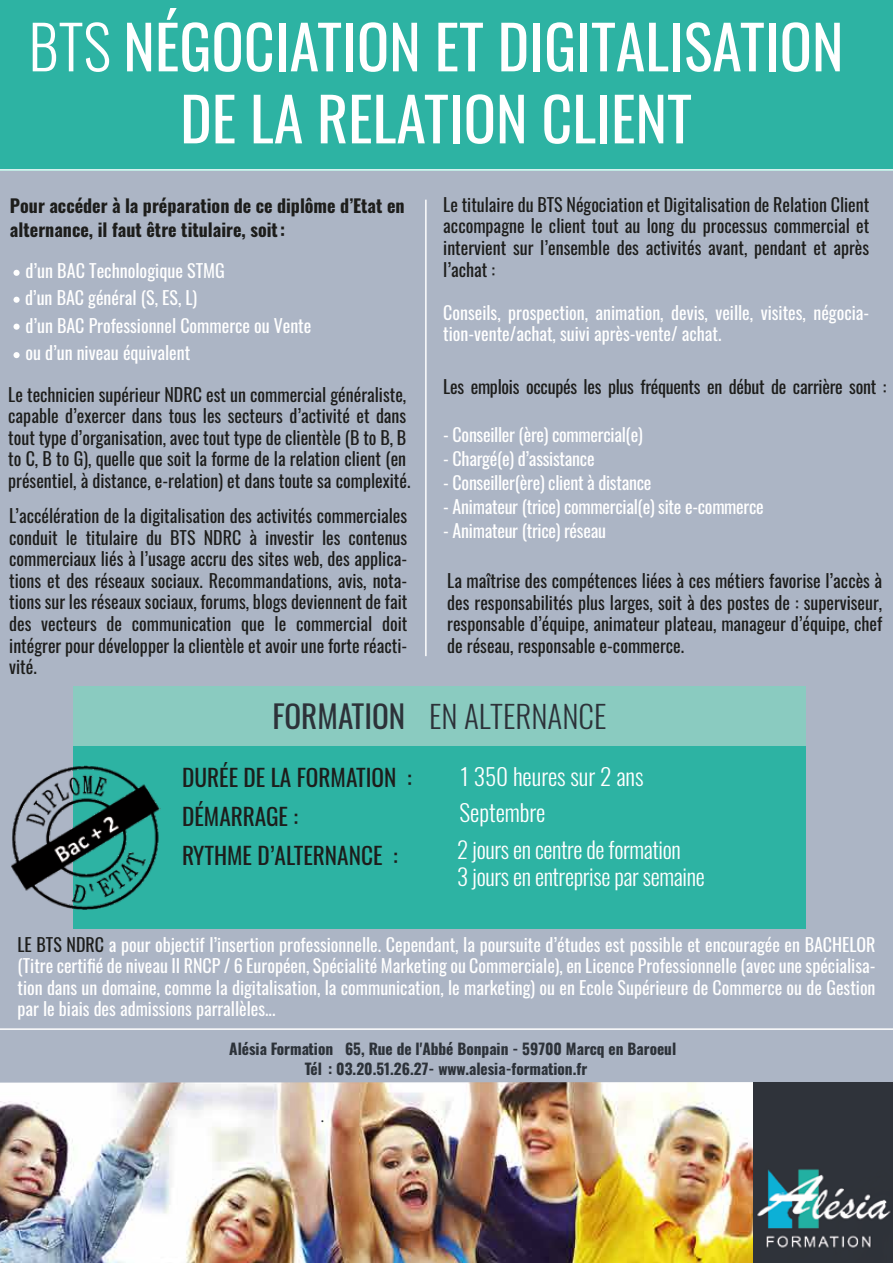
<style>
.page{position:relative;width:893px;height:1263px;background:#fff}
.page>*{position:absolute;margin:0;border:0;box-sizing:border-box;transform-origin:0 0}
.t1{font:60px/72px "Oswald";color:#fff;text-align:center}
.t2{font:300 30.9px "Oswald";color:#2d3239}
.t3{font:23.25px "Oswald";color:#1d1d1b}
.t4{font:300 23.25px "Oswald";color:#fff}
.t5{font:300 22.8px/27.5px "Oswald";letter-spacing:-.015em;color:#fff}
.t6{font:18px/21.6px "Oswald";color:#1d1d1b;text-align:justify}
.t7{font:18px/21.6px "Oswald";color:#fff}
.t8{font:700 18px/24px "Oswald";color:#1d1d1b}
.t9{font:700 15.3px/19.8px "Oswald";color:#2d3239}
.t10{font:15.3px "Myriad Pro";color:#2d3239}
.s1{font-weight:300}
.s2{font-weight:400}
.s3{color:#1d1d1b}
</style>
<div class="page">
<div style="left:0;top:44px;width:893px;height:1219px;background:#acb5c5"></div>
<div style="left:73px;top:686px;width:733px;height:243px;background:#2db3a3"></div>
<div style="left:73px;top:686px;width:733px;height:59px;background:#8acbc0"></div>
<div style="left:0;top:0;width:893px;height:170px;background:#2db3a3"></div>
<img style="left:0;top:1082px;width:753px;height:181px">
<img style="left:753px;top:1082px;width:140px;height:181px">
<div style="left:13px;top:270px;width:7px;height:6px;background:#fff;border-radius:50%"></div>
<div style="left:13px;top:297px;width:7px;height:6px;background:#fff;border-radius:50%"></div>
<div style="left:13px;top:324px;width:7px;height:6px;background:#fff;border-radius:50%"></div>
<div style="left:13px;top:352px;width:7px;height:6px;background:#fff;border-radius:50%"></div>
<hr style="left:0;top:169px;width:893px;height:2px;background:#fff">
<hr style="left:0;top:1028px;width:893px;height:2px;background:#fff">
<hr style="left:425px;top:200px;width:2px;height:456px;background:#fff">
<img style="left:11px;top:765px;width:150px;height:145px">
<h1 class="t1" style="left:28px;top:5px;width:817px"><span class="s1">BTS</span> NÉGOCIATION ET DIGITALISATION<br>DE LA RELATION CLIENT</h1>
<p class="t8" style="left:10px;top:195px;width:396px">Pour accéder à la préparation de ce diplôme d’Etat en alternance, il faut être titulaire, soit :</p>
<p class="t6" style="left:443px;top:192px;width:428px">Le titulaire du BTS Négociation et Digitalisation de Relation Client accompagne le client tout au long du processus commercial et intervient sur l’ensemble des activités avant, pendant et après l’achat :</p>
<p class="t7" style="left:443px;top:300px;width:428px">Conseils, prospection, animation, devis, veille, visites, négocia&shy;tion-vente/achat, suivi après-vente/ achat.</p>
<p class="t7" style="left:25px;top:255px;width:288px;line-height:27.5px">d’un BAC Technologique STMG<br>d’un BAC général (S, ES, L)<br>d’un BAC Professionnel Commerce ou Vente ou d’un niveau équivalent</p>
<p class="t6" style="left:8px;top:382px;width:404px;text-align:left">Le technicien supérieur NDRC est un commercial généraliste, capable d’exercer dans tous les secteurs d’activité et dans tout type d’organisation, avec tout type de clientèle (B to B, B to C, B to G), quelle que soit la forme de la relation client (en présentiel, à distance, e-relation) et dans toute sa complexité.</p>
<p class="t6" style="left:9px;top:503px;width:400px">L’accélération de la digitalisation des activités commerciales conduit le titulaire du BTS NDRC à investir les contenus commerciaux liés à l’usage accru des sites web, des applica&shy;tions et des réseaux sociaux. Recommandations, avis, nota&shy;tions sur les réseaux sociaux, forums, blogs deviennent de fait des vecteurs de communication que le commercial doit intégrer pour développer la clientèle et avoir une forte réacti&shy;vité.</p>
<p class="t6" style="left:443px;top:374px;width:445px">Les emplois occupés les plus fréquents en début de carrière sont :</p>
<p class="t7" style="left:443px;top:422px;width:201px">- Conseiller (ère) commercial(e)</p>
<p class="t7" style="left:443px;top:446px;width:153px">- Chargé(e) d’assistance</p>
<p class="t7" style="left:443px;top:470px;width:210px">- Conseiller(ère) client à distance</p>
<p class="t7" style="left:443px;top:494px;width:322px">- Animateur (trice) commercial(e) site e-commerce</p>
<p class="t7" style="left:443px;top:518px;width:164px">- Animateur (trice) réseau</p>
<p class="t6" style="left:447px;top:568px;width:437px">La maîtrise des compétences liées à ces métiers favorise l’accès à des responsabilités plus larges, soit à des postes de : superviseur, responsable d’équipe, animateur plateau, manageur d’équipe, chef de réseau, responsable e-commerce.</p>
<h2 class="t2" style="left:272px;top:689px;width:336px"><span class="s2">FORMATION</span> EN ALTERNANCE</h2>
<p class="t3" style="left:182px;top:757px;width:231px">DURÉE DE LA FORMATION :</p>
<p class="t4" style="left:460px;top:756px;width:185px">1 350 heures sur 2 ans</p>
<p class="t3" style="left:182px;top:796px;width:117px">DÉMARRAGE :</p>
<p class="t4" style="left:459px;top:791px;width:87px">Septembre</p>
<p class="t3" style="left:182px;top:834px;width:217px">RYTHME D’ALTERNANCE :</p>
<p class="t5" style="left:457px;top:833px;width:249px">2 jours en centre de formation<br>3 jours en entreprise par semaine</p>
<p class="t7" style="left:17px;top:932px;width:860px;text-align:justify"><span class="s3">LE BTS NDRC</span> a pour objectif l’insertion professionnelle. Cependant, la poursuite d’études est possible et encouragée en BACHELOR (Titre certifié de niveau II RNCP / 6 Européen, Spécialité Marketing ou Commerciale), en Licence Professionnelle (avec une spécialisa&shy;tion dans un domaine, comme la digitalisation, la communication, le marketing) ou en Ecole Supérieure de Commerce ou de Gestion par le biais des admissions parrallèles...</p>
<p class="t9" style="left:305px;top:1040px;width:373px;text-indent:-76px">Alésia Formation 65, Rue de l'Abbé Bonpain - 59700 Marcq en Baroeul<br>Tél : 03.20.51.26.27- www.alesia-formation.fr</p>
<p class="t10" style="left:321px;top:1108px;width:5px">.</p>
</div>
